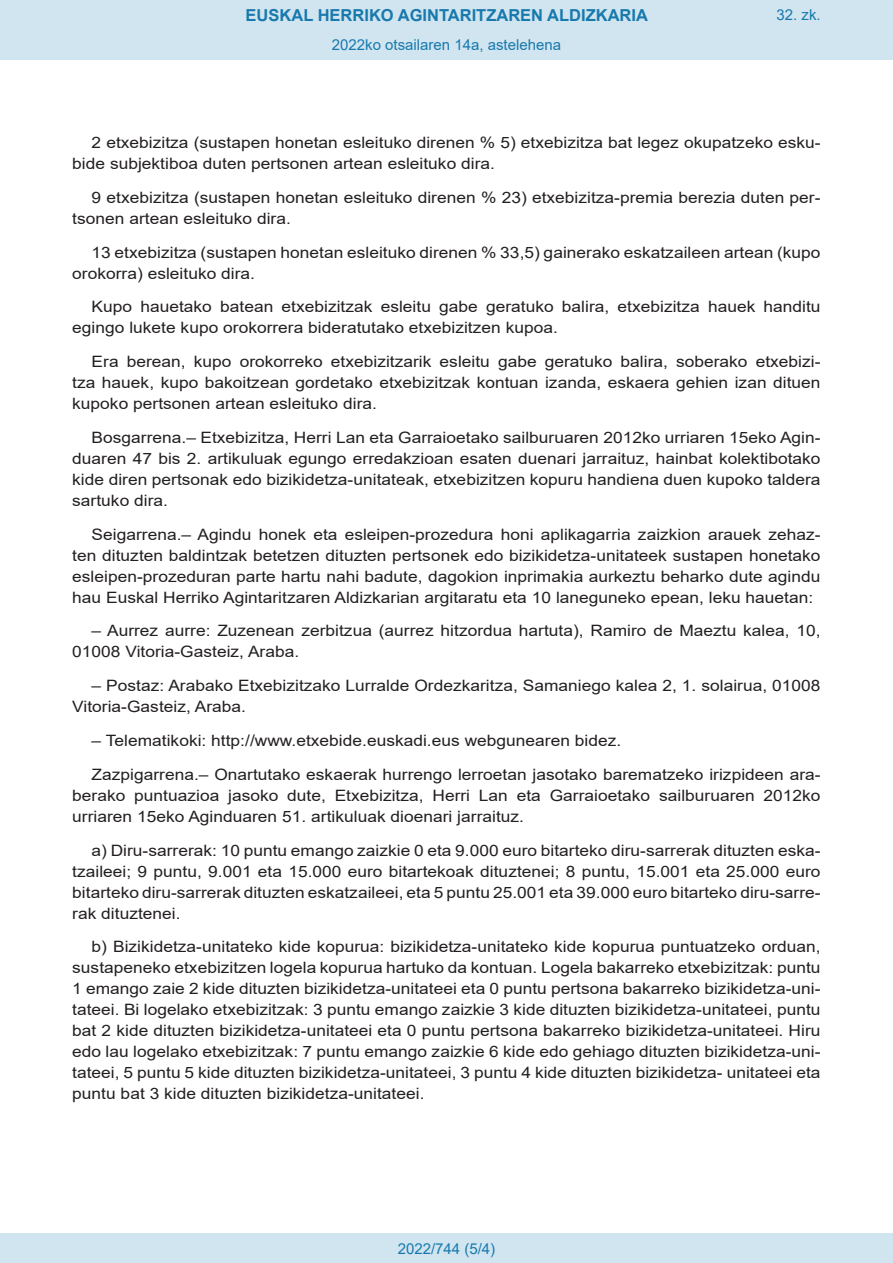
<style>
.page{position:relative;width:893px;height:1263px;background:#fff}
.page>*{position:absolute;margin:0;border:0;box-sizing:border-box;transform-origin:0 0}
.t1{font:700 16.5px "Arial";color:#1879ad}
.BOPVDetalle{font:15.6px/21px "Arial";color:#231f20;scale:1.11 1}
.Paginacion_Centro{font:15px "Arial";color:#1879ad}
</style>
<div class="page">
<div style="left:0;top:0;width:893px;height:60px;background:#d0e5f0"></div>
<div style="left:0;top:1233px;width:893px;height:30px;background:#d0e5f0"></div>
<p class="t1" style="left:246px;top:3px;width:404px">EUSKAL HERRIKO AGINTARITZAREN ALDIZKARIA</p>
<p class="Paginacion_Centro" style="left:332px;top:35px;width:231px">2022ko otsailaren 14a, astelehena</p>
<p class="Paginacion_Centro" style="left:776px;top:5px;width:46px">32. zk.</p>
<p class="BOPVDetalle" style="left:72px;top:132px;width:676px;text-indent:19px">2 etxebizitza (sustapen honetan esleituko direnen % 5) etxebizitza bat legez okupatzeko esku&shy;bide subjektiboa duten pertsonen artean esleituko dira.</p>
<p class="BOPVDetalle" style="left:72px;top:187px;width:676px;text-indent:19px">9 etxebizitza (sustapen honetan esleituko direnen % 23) etxebizitza-premia berezia duten per&shy;tsonen artean esleituko dira.</p>
<p class="BOPVDetalle" style="left:72px;top:242px;width:676px;text-indent:19px">13 etxebizitza (sustapen honetan esleituko direnen % 33,5) gainerako eskatzaileen artean (kupo orokorra) esleituko dira.</p>
<p class="BOPVDetalle" style="left:72px;top:296px;width:676px;text-indent:19px">Kupo hauetako batean etxebizitzak esleitu gabe geratuko balira, etxebizitza hauek handitu egingo lukete kupo orokorrera bideratutako etxebizitzen kupoa.</p>
<p class="BOPVDetalle" style="left:72px;top:351px;width:676px;text-align:justify;text-indent:19px">Era berean, kupo orokorreko etxebizitzarik esleitu gabe geratuko balira, soberako etxebizi&shy;tza hauek, kupo bakoitzean gordetako etxebizitzak kontuan izanda, eskaera gehien izan dituen kupoko pertsonen artean esleituko dira.</p>
<p class="BOPVDetalle" style="left:72px;top:427px;width:676px;text-align:justify;text-indent:19px">Bosgarrena.– Etxebizitza, Herri Lan eta Garraioetako sailburuaren 2012ko urriaren 15eko Agin&shy;duaren 47 bis 2. artikuluak egungo erredakzioan esaten duenari jarraituz, hainbat kolektibotako kide diren pertsonak edo bizikidetza-unitateak, etxebizitzen kopuru handiena duen kupoko taldera sartuko dira.</p>
<p class="BOPVDetalle" style="left:72px;top:524px;width:676px;text-align:justify;text-indent:19px">Seigarrena.– Agindu honek eta esleipen-prozedura honi aplikagarria zaizkion arauek zehaz&shy;ten dituzten baldintzak betetzen dituzten pertsonek edo bizikidetza-unitateek sustapen honetako esleipen-prozeduran parte hartu nahi badute, dagokion inprimakia aurkeztu beharko dute agindu hau Euskal Herriko Agintaritzaren Aldizkarian argitaratu eta 10 laneguneko epean, leku hauetan:</p>
<p class="BOPVDetalle" style="left:72px;top:620px;width:676px;text-indent:19px">– Aurrez aurre: Zuzenean zerbitzua (aurrez hitzordua hartuta), Ramiro de Maeztu kalea, 10,<br>01008 Vitoria-Gasteiz, Araba.</p>
<p class="BOPVDetalle" style="left:72px;top:675px;width:676px;text-indent:19px">– Postaz: Arabako Etxebizitzako Lurralde Ordezkaritza, Samaniego kalea 2, 1. solairua, 01008<br>Vitoria-Gasteiz, Araba.</p>
<p class="BOPVDetalle" style="left:92px;top:730px;width:479px">– Telematikoki: http://www.etxebide.euskadi.eus webgunearen bidez.</p>
<p class="BOPVDetalle" style="left:72px;top:764px;width:676px;text-align:justify;text-indent:19px">Zazpigarrena.– Onartutako eskaerak hurrengo lerroetan jasotako barematzeko irizpideen ara&shy;berako puntuazioa jasoko dute, Etxebizitza, Herri Lan eta Garraioetako sailburuaren 2012ko urriaren 15eko Aginduaren 51. artikuluak dioenari jarraituz.</p>
<p class="BOPVDetalle" style="left:72px;top:839px;width:676px;text-align:justify;text-indent:19px">a) Diru-sarrerak: 10 puntu emango zaizkie 0 eta 9.000 euro bitarteko diru-sarrerak dituzten eska&shy;tzaileei; 9 puntu, 9.001 eta 15.000 euro bitartekoak dituztenei; 8 puntu, 15.001 eta 25.000 euro bitarteko diru-sarrerak dituzten eskatzaileei, eta 5 puntu 25.001 eta 39.000 euro bitarteko diru-sarre&shy;rak dituztenei.</p>
<p class="BOPVDetalle" style="left:72px;top:936px;width:676px;text-align:justify;text-indent:19px">b) Bizikidetza-unitateko kide kopurua: bizikidetza-unitateko kide kopurua puntuatzeko orduan, sustapeneko etxebizitzen logela kopurua hartuko da kontuan. Logela bakarreko etxebizitzak: puntu 1 emango zaie 2 kide dituzten bizikidetza-unitateei eta 0 puntu pertsona bakarreko bizikidetza-uni&shy;tateei. Bi logelako etxebizitzak: 3 puntu emango zaizkie 3 kide dituzten bizikidetza-unitateei, puntu bat 2 kide dituzten bizikidetza-unitateei eta 0 puntu pertsona bakarreko bizikidetza-unitateei. Hiru edo lau logelako etxebizitzak: 7 puntu emango zaizkie 6 kide edo gehiago dituzten bizikidetza-uni&shy;tateei, 5 puntu 5 kide dituzten bizikidetza-unitateei, 3 puntu 4 kide dituzten bizikidetza- unitateei eta puntu bat 3 kide dituzten bizikidetza-unitateei.</p>
<p class="Paginacion_Centro" style="left:398px;top:1238px;width:99px">2022/744 (5/4)</p>
</div>
